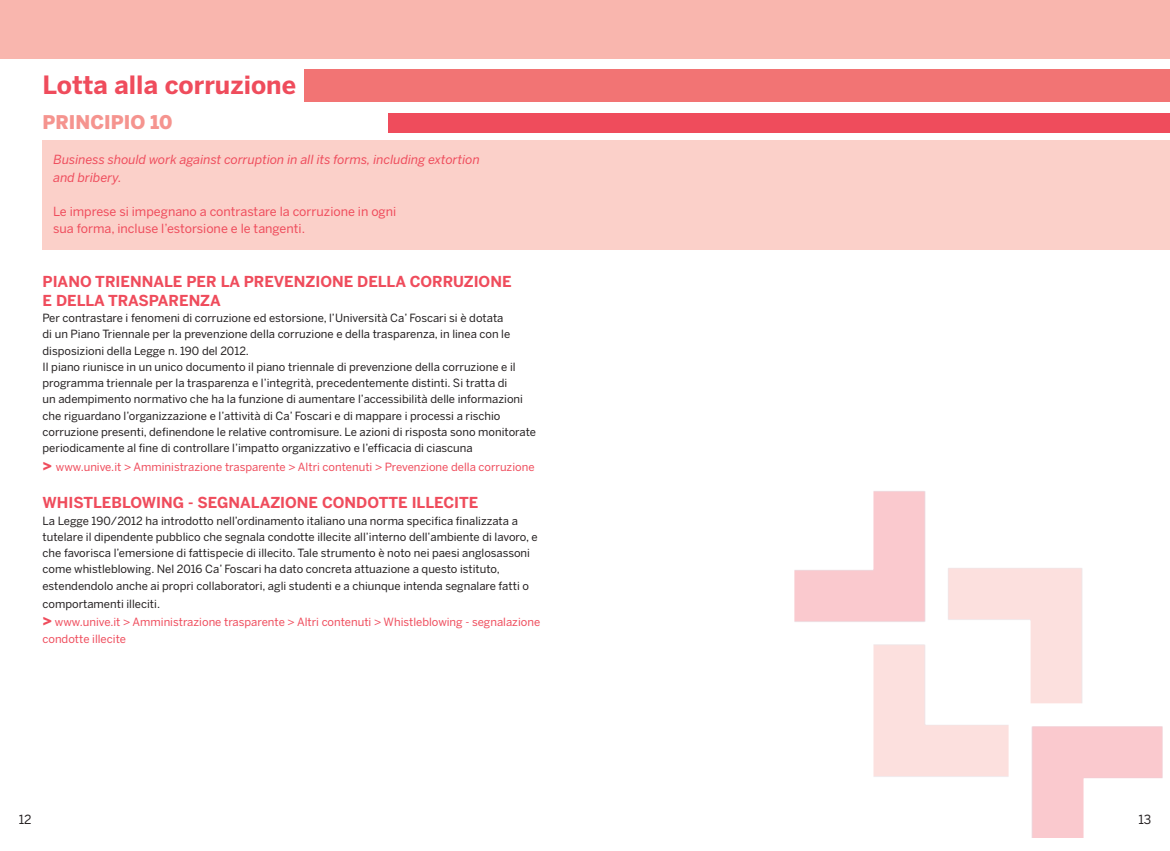
<style>
.page{position:relative;width:1170px;height:851px;background:#fff}
.page>*{position:absolute;margin:0;border:0;box-sizing:border-box;transform-origin:0 0}
.t1{font:700 25px "Benton Sans";color:#ef4c5c}
.t2{font:900 18.75px "Benton Sans";color:#f5948f}
.t3{font:700 15px/18.8px "Benton Sans";color:#ef4c5c}
.t4{font:12.5px/17.5px "Benton Sans";color:#ef4c5c}
.t5{font:italic 12.5px/17.5px "Benton Sans";color:#ef4c5c}
.t6{font:12.5px "Benton Sans";color:#231f20}
.t7{font:11.25px/16.2px "Benton Sans";color:#231f20}
.t8{font:11.25px/17.5px "Benton Sans";color:#ef4c5c}
.s1{font-weight:900;font-size:15px}
.s2{color:#231f20}
</style>
<div class="page">
<div style="left:43px;top:141px;width:1126px;height:109px;background:#fbd0c9"></div>
<div style="left:0;top:0;width:1169px;height:58px;background:#f9b6ae"></div>
<img style="left:794px;top:491px;width:369px;height:346px">
<div style="left:305px;top:70px;width:864px;height:32px;background:#f27474"></div>
<div style="left:388px;top:113px;width:781px;height:19px;background:#ef4c5c"></div>
<h1 class="t1" style="left:43px;top:70px;width:255px">Lotta alla corruzione</h1>
<h2 class="t2" style="left:43px;top:111px;width:132px">PRINCIPIO 10</h2>
<p class="t5" style="left:53px;top:151px;width:428px">Business should work against corruption in all its forms, including extortion and bribery.</p>
<p class="t4" style="left:53px;top:202px;width:344px">Le imprese si impegnano a contrastare la corruzione in ogni sua forma, incluse l’estorsione e le tangenti.</p>
<h3 class="t3" style="left:43px;top:272px;width:470px">PIANO TRIENNALE PER LA PREVENZIONE DELLA CORRUZIONE<br>E DELLA TRASPARENZA</h3>
<p class="t7" style="left:43px;top:309px;width:495px">Per contrastare i fenomeni di corruzione ed estorsione, l’Università Ca’ Foscari si è dotata<br>di un Piano Triennale per la prevenzione della corruzione e della trasparenza, in linea con le disposizioni della Legge n. 190 del 2012.<br>Il piano riunisce in un unico documento il piano triennale di prevenzione della corruzione e il programma triennale per la trasparenza e l’integrità, precedentemente distinti. Si tratta di<br>un adempimento normativo che ha la funzione di aumentare l’accessibilità delle informazioni che riguardano l’organizzazione e l’attività di Ca’ Foscari e di mappare i processi a rischio corruzione presenti, definendone le relative contromisure. Le azioni di risposta sono monitorate periodicamente al fine di controllare l’impatto organizzativo e l’efficacia di ciascuna</p>
<p class="t8" style="left:43px;top:458px;width:493px"><span class="s1">&gt;</span> www.unive.it &gt; Amministrazione trasparente &gt; Altri contenuti &gt; Prevenzione della corruzione</p>
<h3 class="t3" style="left:43px;top:493px;width:437px">WHISTLEBLOWING - SEGNALAZIONE CONDOTTE ILLECITE</h3>
<p class="t7" style="left:43px;top:512px;width:496px">La Legge 190/2012 ha introdotto nell’ordinamento italiano una norma specifica finalizzata a tutelare il dipendente pubblico che segnala condotte illecite all’interno dell’ambiente di lavoro, e che favorisca l’emersione di fattispecie di illecito. Tale strumento è noto nei paesi anglosassoni come whistleblowing. Nel 2016 Ca’ Foscari ha dato concreta attuazione a questo istituto, estendendolo anche ai propri collaboratori, agli studenti e a chiunque intenda segnalare fatti o</p>
<p class="t8" style="left:43px;top:595px;width:499px"><span class="s2">comportamenti illeciti.<br></span><span class="s1">&gt;</span> www.unive.it &gt; Amministrazione trasparente &gt; Altri contenuti &gt; Whistleblowing - segnalazione condotte illecite</p>
<p class="t6" style="left:19px;top:812px;width:14px">12</p>
<p class="t6" style="left:1138px;top:811px;width:14px">13</p>
</div>
